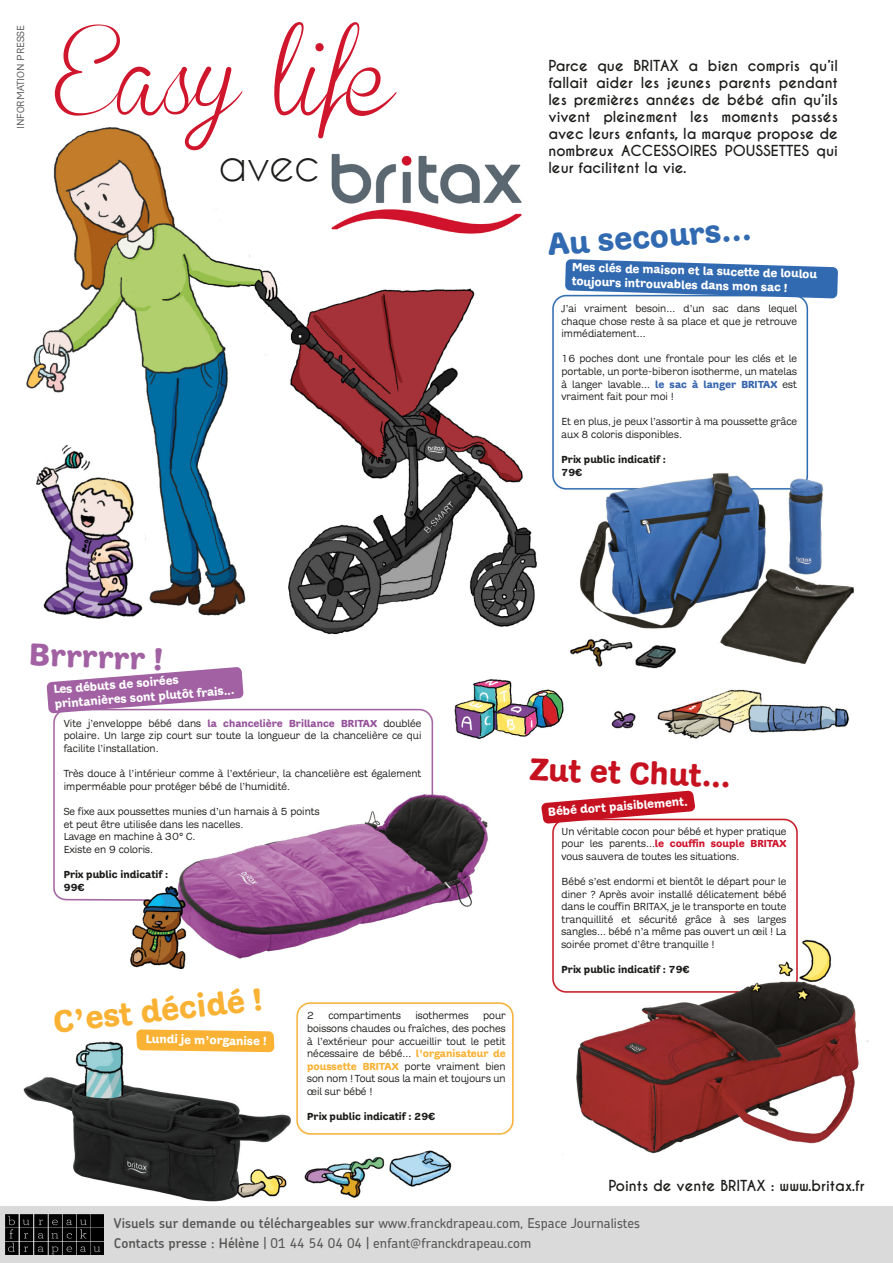
<style>
.page{position:relative;width:893px;height:1263px;background:#fff}
.page>*{position:absolute;margin:0;border:0;box-sizing:border-box;transform-origin:0 0}
.t1{font:89.25px "Brannboll Smal";color:#d0162d}
.t2{font:43.8px "Caviar Dreams";color:#1d1d1b}
.t3{font:700 32.1px "Adesso";color:#c61220}
.t4{font:700 32.1px "Adesso";color:#f9b234}
.t5{font:700 32.1px "Adesso";color:#316ab1}
.t6{font:700 32.1px "Adesso";color:#a161a3}
.t7{font:700 14.25px/17.1px "Caviar Dreams";color:#1d1d1b;text-align:justify}
.t8{font:500 13.5px/19.5px "Chevin";color:#575756}
.t9{font:700 12px/14.2px "Adesso";color:#fff}
.t10{font:10.5px/12.6px "Adesso";color:#1d1d1b;text-align:justify}
.t11{font:700 10.5px/12.6px "Adesso";color:#1d1d1b}
.t12{font:10.5px "Adesso";color:#5e5e5e}
.s1{font-weight:700;color:#3765ac}
.s2{font-weight:700;color:#96539b}
.s3{font-weight:700;color:#f9b234}
.s4{font-weight:700;color:#cf142d}
.s5{font-weight:600}
</style>
<div class="page">
<img style="left:23px;top:127px;width:846px;height:1075px">
<img style="left:329px;top:148px;width:195px;height:93px">
<div style="left:0;top:1206px;width:893px;height:57px;background:#dadada"></div>
<img style="left:6px;top:1214px;width:97px;height:41px">
<svg style="left:47px;top:667px;width:197px;height:46px"></svg>
<svg style="left:541px;top:790px;width:154px;height:34px"></svg>
<svg style="left:565px;top:259px;width:273px;height:39px;background:#5584be"></svg>
<svg style="left:136px;top:1029px;width:138px;height:23px;background:#f9ba49"></svg>
<svg style="left:23px;top:528px;width:8px;height:91px"></svg>
<p class="t12" style="left:14px;top:129px;width:106px;rotate:-90deg">INFORMATION PRESSE</p>
<h1 class="t1" style="left:55px;top:29px;width:342px">Easy life</h1>
<h2 class="t2" style="left:218px;top:138px;width:103px">avec</h2>
<p class="t7" style="left:548px;top:57px;width:291px">Parce que BRITAX a bien compris qu’il fallait aider les jeunes parents pendant les premières années de bébé afin qu’ils vivent pleinement les moments passés avec leurs enfants, la marque propose de nombreux ACCESSOIRES POUSSETTES qui leur facilitent la vie.</p>
<h3 class="t5" style="left:546px;top:225px;width:206px;rotate:-4deg">Au secours…</h3>
<p class="t9" style="left:573px;top:259px;width:246px;rotate:2deg">Mes clés de maison et la sucette de loulou toujours introuvables dans mon sac !</p>
<p class="t10" style="left:561px;top:302px;width:237px">J’ai vraiment besoin… d’un sac dans lequel chaque chose reste à sa place et que je retrouve immédiatement…</p>
<p class="t10" style="left:561px;top:352px;width:237px">16 poches dont une frontale pour les clés et le portable, un porte-biberon isotherme, un matelas à langer lavable… <span class="s1">le sac à langer BRITAX</span> est vraiment fait pour moi !</p>
<p class="t10" style="left:561px;top:415px;width:237px">Et en plus, je peux l’assortir à ma poussette grâce aux 8 coloris disponibles.</p>
<p class="t11" style="left:561px;top:453px;width:106px">Prix public indicatif :<br>79€</p>
<h3 class="t6" style="left:30px;top:635px;width:135px;rotate:2deg">Brrrrrr !</h3>
<p class="t9" style="left:53px;top:682px;width:182px;rotate:-4deg">Les débuts de soirées printanières sont plutôt frais...</p>
<p class="t10" style="left:64px;top:717px;width:359px">Vite j’enveloppe bébé dans <span class="s2">la chancelière Brillance BRITAX</span> doublée polaire. Un large zip court sur toute la longueur de la chancelière ce qui facilite l’installation.</p>
<p class="t10" style="left:64px;top:767px;width:359px">Très douce à l’intérieur comme à l’extérieur, la chancelière est également imperméable pour protéger bébé de l’humidité.</p>
<p class="t10" style="left:64px;top:805px;width:258px;text-align:left">Se fixe aux poussettes munies d’un harnais à 5 points et peut être utilisée dans les nacelles.<br>Lavage en machine à 30° C.<br>Existe en 9 coloris.</p>
<p class="t11" style="left:64px;top:868px;width:106px">Prix public indicatif :<br>99€</p>
<h3 class="t4" style="left:52px;top:1002px;width:212px;rotate:-6deg">C’est décidé !</h3>
<p class="t9" style="left:146px;top:1032px;width:122px;rotate:1deg">Lundi je m’organise !</p>
<p class="t10" style="left:307px;top:1009px;width:8px">2</p>
<p class="t10" style="left:328px;top:1009px;width:74px">compartiments</p>
<p class="t10" style="left:415px;top:1009px;width:55px">isothermes</p>
<p class="t10" style="left:307px;top:1009px;width:200px;text-indent:176px">pour boissons chaudes ou fraîches, des poches à l’extérieur pour accueillir tout le petit nécessaire de bébé… <span class="s3">l’organisateur de poussette BRITAX</span> porte vraiment bien son nom ! Tout sous la main et toujours un œil sur bébé !</p>
<p class="t11" style="left:307px;top:1110px;width:130px">Prix public indicatif : 29€</p>
<h3 class="t3" style="left:531px;top:750px;width:202px;rotate:2deg">Zut et Chut...</h3>
<p class="t9" style="left:548px;top:804px;width:141px;rotate:-4deg">Bébé dort paisiblement.</p>
<p class="t10" style="left:561px;top:825px;width:227px">Un véritable cocon pour bébé et hyper pratique pour les parents…<span class="s4">le couffin souple BRITAX </span>vous sauvera de toutes les situations.</p>
<p class="t10" style="left:561px;top:875px;width:227px">Bébé s’est endormi et bientôt le départ pour le diner ? Après avoir installé délicatement bébé dans le couffin BRITAX, je le transporte en toute tranquillité et sécurité grâce à ses larges sangles… bébé n’a même pas ouvert un œil ! La soirée promet d’être tranquille !</p>
<p class="t11" style="left:561px;top:963px;width:130px">Prix public indicatif : 79€</p>
<h3 class="t7" style="left:609px;top:1177px;width:257px">Points de vente BRITAX : www.britax.fr</h3>
<p class="t8" style="left:114px;top:1213px;width:528px"><span class="s5">Visuels sur demande ou téléchargeables sur</span> www.franckdrapeau.com, Espace Journalistes<br><span class="s5">Contacts presse : Hélène</span> | 01 44 54 04 04 | enfant@franckdrapeau.com</p>
</div>
